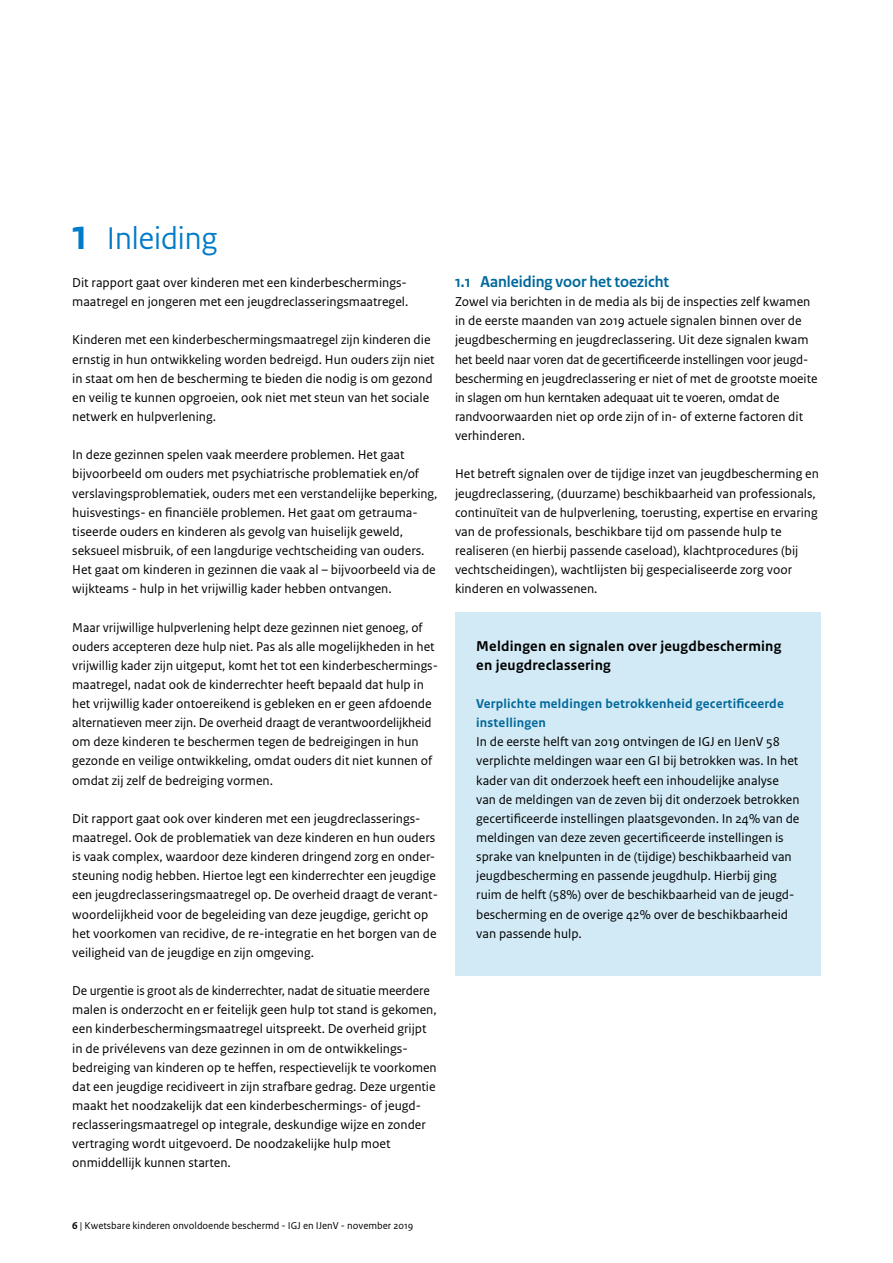
<style>
.page{position:relative;width:893px;height:1263px;background:#fff}
.page>*{position:absolute;margin:0;border:0;box-sizing:border-box;transform-origin:0 0}
.H1_-_Hoofdstuk_kop{font:33px "Rijksoverheid Sans Heading";color:#007bc7}
.H2_-_Tussenkop{font:700 16.5px "Rijksoverheid Sans Heading";color:#01689b}
.H3_-_Paragraafkop_zw{font:700 15px/19.2px "Rijksoverheid Sans Text";letter-spacing:.015em;color:#000}
.P_-_Broodtekst{font:13.5px/19.2px "Rijksoverheid Sans Text";color:#000}
.H4_-_Paragraaf_kop_b{font:700 13.5px/19.2px "Rijksoverheid Sans Text";letter-spacing:.015em;color:#01689b}
.t1{font:10.5px "Rijksoverheid Sans Text";color:#000}
.s1{font-weight:700;font-size:45px}
.s2{font-weight:700}
</style>
<div class="page">
<div style="left:455px;top:612px;width:366px;height:364px;background:#d2eaf5"></div>
<h1 class="H1_-_Hoofdstuk_kop" style="left:72px;top:219px;width:146px"><span class="s1">1</span> Inleiding</h1>
<p class="P_-_Broodtekst" style="left:72px;top:273px;width:338px">Dit rapport gaat over kinderen met een kinderbeschermings&shy;maatregel en jongeren met een jeugdreclasseringsmaatregel.</p>
<p class="P_-_Broodtekst" style="left:72px;top:331px;width:364px">Kinderen met een kinderbeschermingsmaatregel zijn kinderen die ernstig in hun ontwikkeling worden bedreigd. Hun ouders zijn niet in staat om hen de bescherming te bieden die nodig is om gezond en veilig te kunnen opgroeien, ook niet met steun van het sociale netwerk en hulpverlening.</p>
<p class="P_-_Broodtekst" style="left:72px;top:445px;width:367px">In deze gezinnen spelen vaak meerdere problemen. Het gaat bijvoorbeeld om ouders met psychiatrische problematiek en/of verslavingsproblematiek, ouders met een verstandelijke beperking, huisvestings- en financiële problemen. Het gaat om getrauma&shy;tiseerde ouders en kinderen als gevolg van huiselijk geweld, seksueel misbruik, of een langdurige vechtscheiding van ouders.<br>Het gaat om kinderen in gezinnen die vaak al – bijvoorbeeld via de wijkteams - hulp in het vrijwillig kader hebben ontvangen.</p>
<p class="P_-_Broodtekst" style="left:72px;top:618px;width:365px">Maar vrijwillige hulpverlening helpt deze gezinnen niet genoeg, of ouders accepteren deze hulp niet. Pas als alle mogelijkheden in het vrijwillig kader zijn uitgeput, komt het tot een kinderbeschermings&shy;maatregel, nadat ook de kinderrechter heeft bepaald dat hulp in het vrijwillig kader ontoereikend is gebleken en er geen afdoende alternatieven meer zijn. De overheid draagt de verantwoordelijkheid om deze kinderen te beschermen tegen de bedreigingen in hun gezonde en veilige ontwikkeling, omdat ouders dit niet kunnen of omdat zij zelf de bedreiging vormen.</p>
<p class="P_-_Broodtekst" style="left:72px;top:809px;width:366px">Dit rapport gaat ook over kinderen met een jeugdreclasserings&shy;maatregel. Ook de problematiek van deze kinderen en hun ouders is vaak complex, waardoor deze kinderen dringend zorg en onder&shy;steuning nodig hebben. Hiertoe legt een kinderrechter een jeugdige een jeugdreclasseringsmaatregel op. De overheid draagt de verant&shy;woordelijkheid voor de begeleiding van deze jeugdige, gericht op het voorkomen van recidive, de re-integratie en het borgen van de veiligheid van de jeugdige en zijn omgeving.</p>
<p class="P_-_Broodtekst" style="left:72px;top:981px;width:366px">De urgentie is groot als de kinderrechter, nadat de situatie meerdere malen is onderzocht en er feitelijk geen hulp tot stand is gekomen, een kinderbeschermingsmaatregel uitspreekt. De overheid grijpt in de privélevens van deze gezinnen in om de ontwikkelings&shy;bedreiging van kinderen op te heffen, respectievelijk te voorkomen dat een jeugdige recidiveert in zijn strafbare gedrag. Deze urgentie maakt het noodzakelijk dat een kinderbeschermings- of jeugd&shy;reclasseringsmaatregel op integrale, deskundige wijze en zonder vertraging wordt uitgevoerd. De noodzakelijke hulp moet onmiddellijk kunnen starten.</p>
<h2 class="H2_-_Tussenkop" style="left:455px;top:272px;width:216px">1.1 Aanleiding voor het toezicht</h2>
<p class="P_-_Broodtekst" style="left:455px;top:292px;width:364px">Zowel via berichten in de media als bij de inspecties zelf kwamen in de eerste maanden van 2019 actuele signalen binnen over de jeugdbescherming en jeugdreclassering. Uit deze signalen kwam het beeld naar voren dat de gecertificeerde instellingen voor jeugd&shy;bescherming en jeugdreclassering er niet of met de grootste moeite in slagen om hun kerntaken adequaat uit te voeren, omdat de randvoorwaarden niet op orde zijn of in- of externe factoren dit verhinderen.</p>
<p class="P_-_Broodtekst" style="left:455px;top:465px;width:365px">Het betreft signalen over de tijdige inzet van jeugdbescherming en jeugdreclassering, (duurzame) beschikbaarheid van professionals, continuïteit van de hulpverlening, toerusting, expertise en ervaring van de professionals, beschikbare tijd om passende hulp te realiseren (en hierbij passende caseload), klachtprocedures (bij vechtscheidingen), wachtlijsten bij gespecialiseerde zorg voor kinderen en volwassenen.</p>
<h3 class="H3_-_Paragraafkop_zw" style="left:476px;top:636px;width:307px">Meldingen en signalen over jeugdbescherming en jeugdreclassering</h3>
<p class="H4_-_Paragraaf_kop_b" style="left:476px;top:694px;width:309px">Verplichte meldingen betrokkenheid gecertificeerde instellingen</p>
<p class="P_-_Broodtekst" style="left:476px;top:732px;width:325px">In de eerste helft van 2019 ontvingen de IGJ en IJenV 58 verplichte meldingen waar een GI bij betrokken was. In het kader van dit onderzoek heeft een inhoudelijke analyse van de meldingen van de zeven bij dit onderzoek betrokken gecertificeerde instellingen plaatsgevonden. In 24% van de meldingen van deze zeven gecertificeerde instellingen is sprake van knelpunten in de (tijdige) beschikbaarheid van jeugdbescherming en passende jeugdhulp. Hierbij ging ruim de helft (58%) over de beschikbaarheid van de jeugd&shy;bescherming en de overige 42% over de beschikbaarheid van passende hulp.</p>
<p class="t1" style="left:72px;top:1219px;width:343px"><span class="s2">6</span> | Kwetsbare kinderen onvoldoende beschermd - IGJ en IJenV - november 2019</p>
</div>
